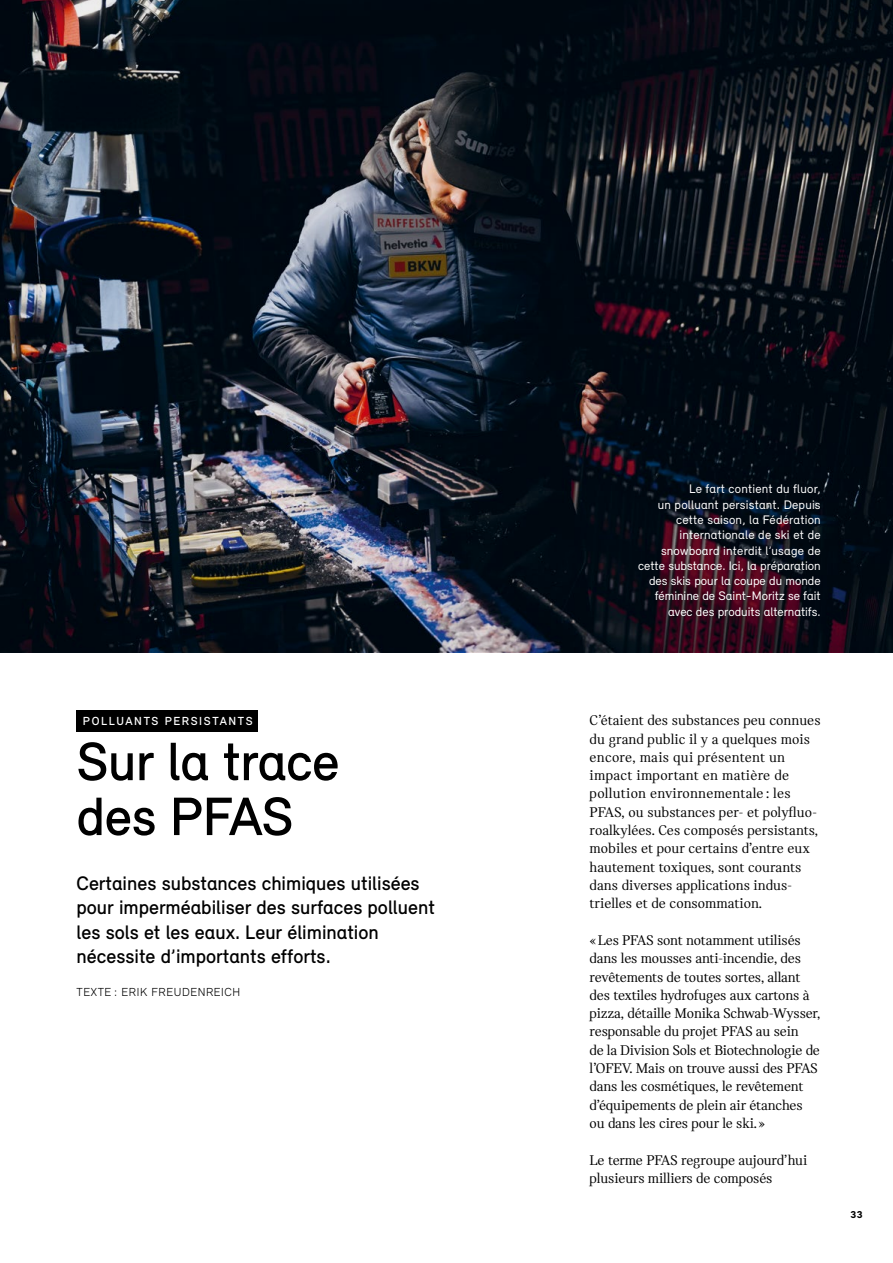
<style>
.page{position:relative;width:893px;height:1263px;background:#fff}
.page>*{position:absolute;margin:0;border:0;box-sizing:border-box;transform-origin:0 0}
.t1{font:500 55.5px/54.9px "Relevant";letter-spacing:-.01em;color:#000}
.t2{font:500 20.1px/24.3px "Relevant";color:#000}
.t3{font:15px/18.3px "Catalog";letter-spacing:-.01em;color:#000}
.t4{font:12.75px/15.3px "Relevant";letter-spacing:.01em;color:#fff;text-align:right}
.t5{font:300 12px "Relevant";letter-spacing:.05em;color:#000}
.t6{font:500 12px "Relevant";letter-spacing:.135em;color:#fff}
.t7{font:900 10.5px "Relevant";color:#000}
</style>
<div class="page">
<img style="left:0;top:0;width:893px;height:652px">
<div style="left:77px;top:710px;width:181px;height:22px;background:#000"></div>
<p class="t6" style="left:83px;top:714px;width:171px">POLLUANTS PERSISTANTS</p>
<h1 class="t1" style="left:77px;top:733px;width:265px">Sur la trace des PFAS</h1>
<h2 class="t2" style="left:77px;top:871px;width:360px">Certaines substances chimiques utilisées pour imperméabiliser des surfaces polluent les sols et les eaux. Leur élimination nécessite d’importants efforts.</h2>
<p class="t5" style="left:77px;top:985px;width:165px">TEXTE : ERIK FREUDENREICH</p>
<p class="t4" style="left:638px;top:481px;width:184px">Le fart contient du fluor,<br>un polluant persistant. Depuis cette saison, la Fédération internationale de ski et de snowboard interdit l’usage de cette substance. Ici, la préparation des skis pour la coupe du monde féminine de Saint-Moritz se fait avec des produits alternatifs.</p>
<p class="t3" style="left:590px;top:711px;width:232px">C’étaient des substances peu connues du grand public il y a quelques mois encore, mais qui présentent un impact important en matière de pollution environnementale : les PFAS, ou substances per- et polyfluo&shy;roalkylées. Ces composés persistants, mobiles et pour certains d’entre eux hautement toxiques, sont courants dans diverses applications indus&shy;trielles et de consommation.</p>
<p class="t3" style="left:590px;top:931px;width:232px">«Les PFAS sont notamment utilisés dans les mousses anti-incendie, des revêtements de toutes sortes, allant des textiles hydrofuges aux cartons à pizza, détaille Monika Schwab-Wysser, responsable du projet PFAS au sein<br>de la Division Sols et Biotechnologie de l’OFEV. Mais on trouve aussi des PFAS dans les cosmétiques, le revêtement d’équipements de plein air étanches ou dans les cires pour le ski.»</p>
<p class="t3" style="left:590px;top:1150px;width:219px">Le terme PFAS regroupe aujourd’hui plusieurs milliers de composés</p>
<p class="t7" style="left:850px;top:1208px;width:14px">33</p>
</div>
